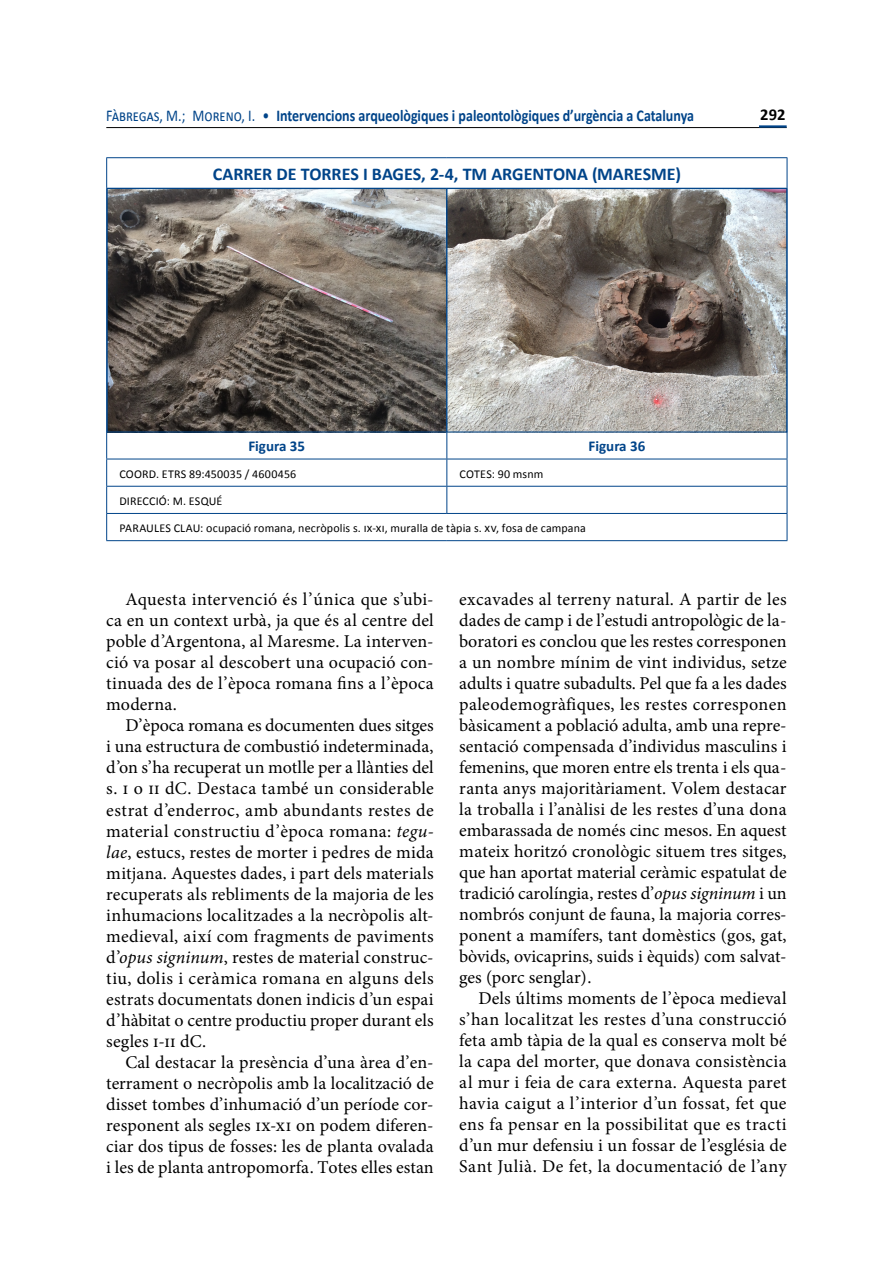
<style>
.page{position:relative;width:893px;height:1263px;background:#fff}
.page>*{position:absolute;margin:0;border:0;box-sizing:border-box;transform-origin:0 0}
.t1{font:18px/21px "Minion Pro";letter-spacing:.005em;color:#000;text-align:justify}
.t2{font:700 18px "Calibri";color:#004489}
.t3{font:700 16.5px "Calibri";color:#004489;scale:.85 1}
.t4{font:700 16.5px "Calibri";color:#000}
.t5{font:700 15px "Calibri";color:#004489}
.t6{font:12px "Calibri";letter-spacing:.01em;color:#000}
.s1{font-weight:400}
.s2{font-style:italic}
</style>
<div class="page">
<hr style="left:106px;top:127px;width:681px;height:1px;background:#000">
<hr style="left:759px;top:125px;width:28px;height:3px;background:#004489">
<img style="left:109px;top:190px;width:676px;height:240px">
<div style="left:446px;top:188px;width:341px;height:244px;border:1px solid #004489"></div>
<hr style="left:106px;top:157px;width:341px;height:1px;background:#004489">
<hr style="left:106px;top:158px;width:1px;height:30px;background:#004489">
<hr style="left:447px;top:157px;width:340px;height:1px;background:#004489">
<hr style="left:787px;top:158px;width:1px;height:30px;background:#004489">
<hr style="left:106px;top:188px;width:341px;height:1px;background:#004489">
<hr style="left:106px;top:189px;width:1px;height:270px;background:#004489">
<hr style="left:447px;top:188px;width:340px;height:1px;background:#004489">
<hr style="left:446px;top:189px;width:1px;height:270px;background:#004489">
<hr style="left:787px;top:189px;width:1px;height:270px;background:#004489">
<hr style="left:106px;top:459px;width:341px;height:1px;background:#004489">
<hr style="left:447px;top:459px;width:340px;height:1px;background:#004489">
<hr style="left:106px;top:486px;width:341px;height:1px;background:#004489">
<hr style="left:447px;top:486px;width:340px;height:1px;background:#004489">
<svg style="left:446px;top:459px;width:1px;height:54px"></svg>
<hr style="left:106px;top:513px;width:341px;height:1px;background:#004489">
<svg style="left:106px;top:459px;width:1px;height:81px"></svg>
<hr style="left:447px;top:513px;width:340px;height:1px;background:#004489">
<svg style="left:787px;top:459px;width:1px;height:81px"></svg>
<hr style="left:106px;top:540px;width:341px;height:1px;background:#004489">
<hr style="left:447px;top:540px;width:340px;height:1px;background:#004489">
<p class="t3" style="left:106px;top:105px;width:693px"><span class="s1">Fàbregas, M.; Moreno, I. •</span> Intervencions arqueològiques i paleontològiques d’urgència a Catalunya</p>
<p class="t4" style="left:760px;top:104px;width:27px">292</p>
<p class="t2" style="left:213px;top:162px;width:470px">CARRER DE TORRES I BAGES, 2-4, TM ARGENTONA (MARESME)</p>
<p class="t5" style="left:248px;top:436px;width:58px">Figura 35</p>
<p class="t5" style="left:589px;top:436px;width:58px">Figura 36</p>
<p class="t6" style="left:119px;top:466px;width:178px">COORD. ETRS 89:450035 / 4600456</p>
<p class="t6" style="left:460px;top:466px;width:85px">COTES: 90 msnm</p>
<p class="t6" style="left:119px;top:493px;width:105px">DIRECCIÓ: M. ESQUÉ</p>
<p class="t6" style="left:119px;top:521px;width:468px">PARAULES CLAU: ocupació romana, necròpolis s. ix-xi, muralla de tàpia s. xv, fosa de campana</p>
<p class="t1" style="left:106px;top:589px;width:329px;text-indent:19px">Aquesta intervenció és l’única que s’ubi&shy;ca en un context urbà, ja que és al centre del poble d’Argentona, al Maresme. La interven&shy;ció va posar al descobert una ocupació con&shy;tinuada des de l’època romana fins a l’època moderna.</p>
<p class="t1" style="left:106px;top:715px;width:329px;text-indent:19px">D’època romana es documenten dues sitges i una estructura de combustió indeterminada, d’on s’ha recuperat un motlle per a llànties del s. i o ii dC. Destaca també un considerable estrat d’enderroc, amb abundants restes de material constructiu d’època romana: <span class="s2">tegu&shy;lae</span>, estucs, restes de morter i pedres de mida mitjana. Aquestes dades, i part dels materials recuperats als rebliments de la majoria de les inhumacions localitzades a la necròpolis alt&shy;medieval, així com fragments de paviments d’<span class="s2">opus signinum</span>, restes de material construc&shy;tiu, dolis i ceràmica romana en alguns dels estrats documentats donen indicis d’un espai d’hàbitat o centre productiu proper durant els segles i-ii dC.</p>
<p class="t1" style="left:106px;top:1051px;width:329px;text-indent:19px">Cal destacar la presència d’una àrea d’en&shy;terrament o necròpolis amb la localització de disset tombes d’inhumació d’un període cor&shy;responent als segles ix-xi on podem diferen&shy;ciar dos tipus de fosses: les de planta ovalada i les de planta antropomorfa. Totes elles estan</p>
<p class="t1" style="left:459px;top:589px;width:329px">excavades al terreny natural. A partir de les dades de camp i de l’estudi antropològic de la&shy;boratori es conclou que les restes corresponen a un nombre mínim de vint individus, setze adults i quatre subadults. Pel que fa a les dades paleodemogràfiques, les restes corresponen bàsicament a població adulta, amb una repre&shy;sentació compensada d’individus masculins i femenins, que moren entre els trenta i els qua&shy;ranta anys majoritàriament. Volem destacar la troballa i l’anàlisi de les restes d’una dona embarassada de només cinc mesos. En aquest mateix horitzó cronològic situem tres sitges, que han aportat material ceràmic espatulat de tradició carolíngia, restes d’<span class="s2">opus signinum</span> i un nombrós conjunt de fauna, la majoria corres&shy;ponent a mamífers, tant domèstics (gos, gat, bòvids, ovicaprins, suids i èquids) com salvat&shy;ges (porc senglar).</p>
<p class="t1" style="left:459px;top:988px;width:329px;text-indent:19px">Dels últims moments de l’època medieval s’han localitzat les restes d’una construcció feta amb tàpia de la qual es conserva molt bé la capa del morter, que donava consistència al mur i feia de cara externa. Aquesta paret havia caigut a l’interior d’un fossat, fet que ens fa pensar en la possibilitat que es tracti d’un mur defensiu i un fossar de l’església de Sant Julià. De fet, la documentació de l’any</p>
</div>
